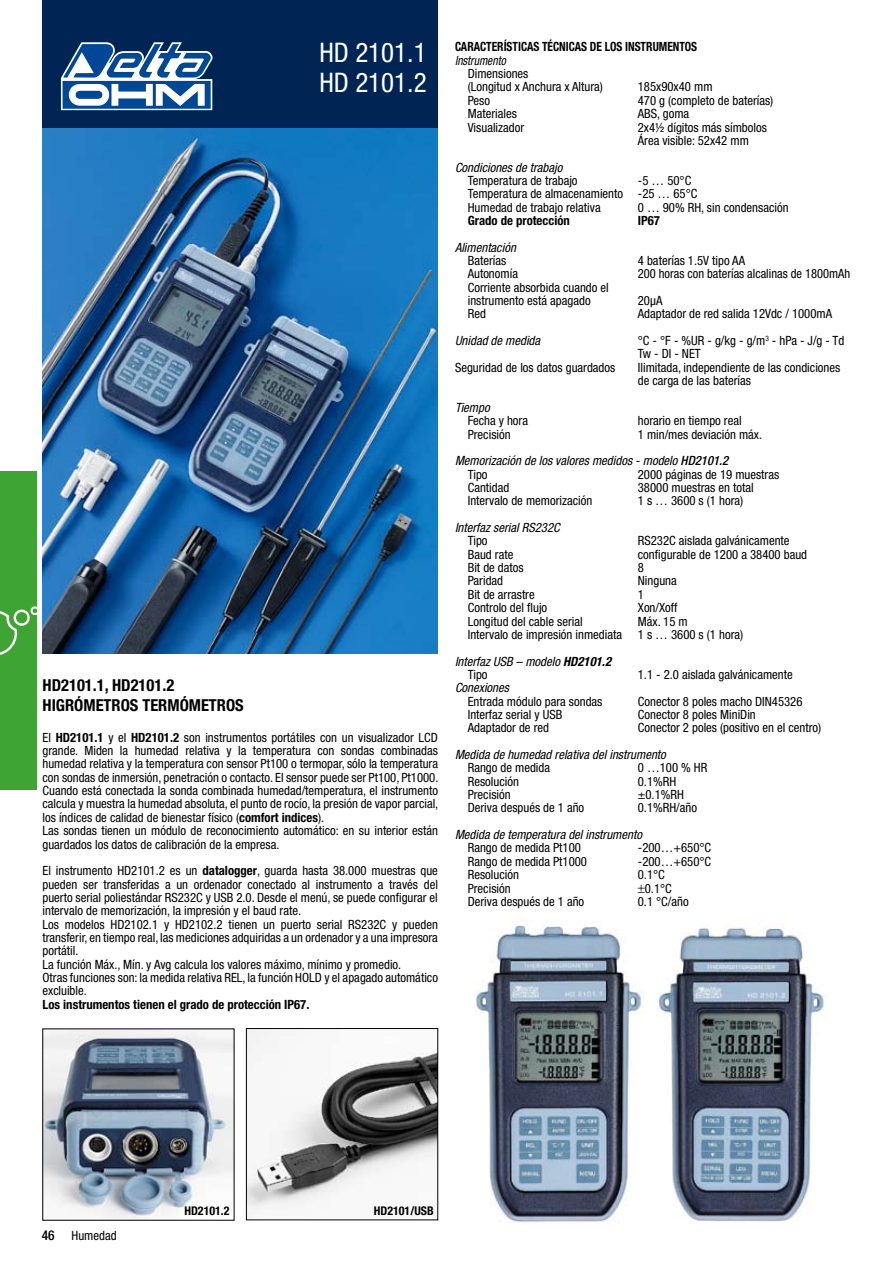
<style>
.page{position:relative;width:893px;height:1263px;background:#fff}
.page>*{position:absolute;margin:0;border:0;box-sizing:border-box;transform-origin:0 0}
.t1{font:condensed 27px/30px "Helvetica Neue LT Std";color:#fff}
.t2{font:700 condensed 16.5px/19.8px "Helvetica Neue LT Std";color:#000}
.t3{font:condensed 12.75px/13.4px "Helvetica Neue LT Std";color:#000}
.t4{font:italic condensed 12.75px/26.7px "Helvetica Neue LT Std";color:#000}
.t5{font:700 condensed 12.75px "Helvetica Neue LT Std";color:#000}
.t6{font:700 condensed 12.75px "Helvetica Neue LT Std";color:#000;scale:.9 1}
.t7{font:italic condensed 12.75px "Helvetica Neue LT Std";color:#000;scale:.9 1}
.t8{font:700 condensed 12px "Helvetica Neue LT Std";color:#000}
.s1{font-weight:700}
.s2{font-style:normal}
.s3{font-weight:500}
.s4{font-weight:500;font-size:13.5px}
</style>
<div class="page">
<div style="left:0;top:471px;width:36px;height:318px;background:#3ea534"></div>
<svg style="left:0;top:604px;width:37px;height:53px"></svg>
<img style="left:43px;top:127px;width:395px;height:526px">
<div style="left:43px;top:0;width:395px;height:127px;background:#002554"></div>
<svg style="left:61px;top:42px;width:152px;height:68px;background:#678db7"></svg>
<img style="left:474px;top:920px;width:170px;height:303px">
<img style="left:658px;top:927px;width:168px;height:294px">
<img style="left:45px;top:1031px;width:187px;height:187px">
<img style="left:248px;top:1030px;width:188px;height:180px">
<div style="left:246px;top:1028px;width:192px;height:192px;border:1px solid #000"></div>
<h1 class="t1" style="left:319px;top:37px;width:109px">HD 2101.1<br>HD 2101.2</h1>
<p class="t2" style="left:43px;top:675px;width:203px">HD2101.1, HD2101.2<br>HIGRÓMETROS TERMÓMETROS</p>
<p class="t3" style="left:43px;top:730px;width:397px">El <span class="s1">HD2101.1</span> y el <span class="s1">HD2101.2</span> son instrumentos portátiles con un visualizador LCD grande. Miden la humedad relativa y la temperatura con sondas combinadas humedad relativa y la temperatura con sensor Pt100 o termopar, sólo la temperatura con sondas de inmersión, penetración o contacto. El sensor puede ser Pt100, Pt1000.<br>Cuando está conectada la sonda combinada humedad/temperatura, el instrumento calcula y muestra la humedad absoluta, el punto de rocío, la presión de vapor parcial, los índices de calidad de bienestar físico (<span class="s1">comfort indices</span>).<br>Las sondas tienen un módulo de reconocimiento automático: en su interior están guardados los datos de calibración de la empresa.</p>
<p class="t3" style="left:43px;top:864px;width:397px">El instrumento HD2101.2 es un <span class="s1">datalogger</span>, guarda hasta 38.000 muestras que pueden ser transferidas a un ordenador conectado al instrumento a través del puerto serial poliestándar RS232C y USB 2.0. Desde el menú, se puede configurar el intervalo de memorización, la impresión y el baud rate.<br>Los modelos HD2102.1 y HD2102.2 tienen un puerto serial RS232C y pueden transferir, en tiempo real, las mediciones adquiridas a un ordenador y a una impresora portátil.<br>La función Máx., Mín. y Avg calcula los valores máximo, mínimo y promedio.<br>Otras funciones son: la medida relativa REL, la función HOLD y el apagado automático excluible.</p>
<p class="t5" style="left:43px;top:996px;width:268px">Los instrumentos tienen el grado de protección IP67.</p>
<p class="t6" style="left:455px;top:39px;width:271px">CARACTERÍSTICAS TÉCNICAS DE LOS INSTRUMENTOS</p>
<p class="t7" style="left:455px;top:53px;width:58px">Instrumento</p>
<p class="t3" style="left:468px;top:67px;width:137px">Dimensiones<br>(Longitud x Anchura x Altura)</p>
<p class="t3" style="left:638px;top:80px;width:76px">185x90x40 mm</p>
<p class="t3" style="left:468px;top:94px;width:24px">Peso</p>
<p class="t3" style="left:638px;top:94px;width:137px">470 g (completo de baterías)</p>
<p class="t3" style="left:468px;top:107px;width:51px">Materiales</p>
<p class="t3" style="left:638px;top:107px;width:53px">ABS, goma</p>
<p class="t3" style="left:468px;top:120px;width:58px">Visualizador</p>
<p class="t3" style="left:638px;top:120px;width:131px">2x4½ dígitos más símbolos<br>Área visible: 52x42 mm</p>
<p class="t4" style="left:455px;top:154px;width:109px">Condiciones de trabajo</p>
<p class="t3" style="left:468px;top:174px;width:111px">Temperatura de trabajo</p>
<p class="t3" style="left:468px;top:174px;width:231px;text-indent:170px">-5 … 50°C<br>Temperatura de almacenamiento -25 … 65°C<br>Humedad de trabajo relativa</p>
<p class="t3" style="left:638px;top:200px;width:152px">0 … 90% RH, sin condensación</p>
<p class="t5" style="left:468px;top:213px;width:104px">Grado de protección</p>
<p class="t5" style="left:638px;top:213px;width:24px">IP67</p>
<p class="t4" style="left:455px;top:234px;width:62px">Alimentación</p>
<p class="t3" style="left:468px;top:254px;width:40px">Baterías</p>
<p class="t3" style="left:638px;top:254px;width:109px">4 baterías 1.5V tipo AA</p>
<p class="t3" style="left:468px;top:267px;width:52px">Autonomía</p>
<p class="t3" style="left:638px;top:267px;width:214px">200 horas con baterías alcalinas de 1800mAh</p>
<p class="t3" style="left:468px;top:280px;width:143px">Corriente absorbida cuando el instrumento está apagado</p>
<p class="t3" style="left:638px;top:294px;width:26px">20μA</p>
<p class="t3" style="left:468px;top:307px;width:20px">Red</p>
<p class="t3" style="left:638px;top:307px;width:196px">Adaptador de red salida 12Vdc / 1000mA</p>
<p class="t4" style="left:455px;top:328px;width:87px">Unidad de medida</p>
<p class="t3" style="left:638px;top:334px;width:208px">°C - °F - %UR - g/kg - g/m<sup>3</sup> - hPa - J/g - Td<br>Tw - DI - NET</p>
<p class="t3" style="left:455px;top:361px;width:162px">Seguridad de los datos guardados</p>
<p class="t3" style="left:638px;top:361px;width:204px">Ilimitada, independiente de las condiciones de carga de las baterías</p>
<p class="t4" style="left:455px;top:394px;width:36px">Tiempo</p>
<p class="t3" style="left:468px;top:414px;width:62px">Fecha y hora</p>
<p class="t3" style="left:638px;top:414px;width:105px">horario en tiempo real</p>
<p class="t3" style="left:468px;top:427px;width:44px">Precisión</p>
<p class="t4" style="left:455px;top:421px;width:309px;text-indent:183px"><span class="s2">1 min/mes deviación máx.<br></span>Memorización de los valores medidos - modelo <span class="s3">HD2101.2</span></p>
<p class="t3" style="left:468px;top:467px;width:21px">Tipo</p>
<p class="t3" style="left:638px;top:467px;width:143px">2000 páginas de 19 muestras</p>
<p class="t3" style="left:468px;top:481px;width:43px">Cantidad</p>
<p class="t3" style="left:638px;top:481px;width:117px">38000 muestras en total</p>
<p class="t3" style="left:468px;top:494px;width:126px">Intervalo de memorización</p>
<p class="t3" style="left:638px;top:494px;width:107px">1 s … 3600 s (1 hora)</p>
<p class="t4" style="left:455px;top:514px;width:106px">Interfaz serial RS232C</p>
<p class="t3" style="left:468px;top:534px;width:21px">Tipo</p>
<p class="t3" style="left:638px;top:534px;width:153px">RS232C aislada galvánicamente</p>
<p class="t3" style="left:468px;top:547px;width:47px">Baud rate</p>
<p class="t3" style="left:638px;top:547px;width:171px">configurable de 1200 a 38400 baud</p>
<p class="t3" style="left:468px;top:561px;width:58px">Bit de datos</p>
<p class="t3" style="left:638px;top:561px;width:8px">8</p>
<p class="t3" style="left:468px;top:574px;width:37px">Paridad</p>
<p class="t3" style="left:638px;top:574px;width:40px">Ninguna</p>
<p class="t3" style="left:468px;top:587px;width:69px">Bit de arrastre</p>
<p class="t3" style="left:638px;top:587px;width:8px">1</p>
<p class="t3" style="left:468px;top:601px;width:81px">Controlo del flujo</p>
<p class="t3" style="left:638px;top:601px;width:41px">Xon/Xoff</p>
<p class="t3" style="left:468px;top:614px;width:116px">Longitud del cable serial</p>
<p class="t3" style="left:468px;top:614px;width:277px;text-indent:170px">Máx. 15 m<br>Intervalo de impresión inmediata 1 s … 3600 s (1 hora)</p>
<p class="t4" style="left:468px;top:655px;width:145px;line-height:13.4px;text-indent:-13px">Interfaz USB – modelo <span class="s1">HD2101.2<br></span><span class="s2">Tipo</span></p>
<p class="t3" style="left:638px;top:668px;width:156px">1.1 - 2.0 aislada galvánicamente</p>
<p class="t4" style="left:455px;top:675px;width:56px">Conexiones</p>
<p class="t3" style="left:468px;top:694px;width:136px">Entrada módulo para sondas</p>
<p class="t3" style="left:638px;top:694px;width:166px">Conector 8 poles macho DIN45326</p>
<p class="t3" style="left:468px;top:708px;width:96px">Interfaz serial y USB</p>
<p class="t3" style="left:638px;top:708px;width:120px">Conector 8 poles MiniDin</p>
<p class="t3" style="left:468px;top:721px;width:83px">Adaptador de red</p>
<p class="t3" style="left:638px;top:721px;width:185px">Conector 2 poles (positivo en el centro)</p>
<p class="t4" style="left:455px;top:741px;width:212px">Medida de humedad relativa del instrumento</p>
<p class="t3" style="left:468px;top:761px;width:84px">Rango de medida</p>
<p class="t3" style="left:638px;top:761px;width:71px">0 …100 % HR</p>
<p class="t3" style="left:468px;top:774px;width:53px">Resolución</p>
<p class="t3" style="left:638px;top:774px;width:40px">0.1%RH</p>
<p class="t3" style="left:468px;top:788px;width:44px">Precisión</p>
<p class="t3" style="left:638px;top:788px;width:48px">±0.1%RH</p>
<p class="t3" style="left:468px;top:801px;width:118px">Deriva después de 1 año</p>
<p class="t3" style="left:638px;top:801px;width:61px">0.1%RH/año</p>
<p class="t4" style="left:455px;top:821px;width:189px">Medida de temperatura del instrumento</p>
<p class="t3" style="left:468px;top:841px;width:115px">Rango de medida Pt100</p>
<p class="t3" style="left:638px;top:841px;width:75px">-200…+650°C</p>
<p class="t3" style="left:468px;top:854px;width:121px">Rango de medida Pt1000</p>
<p class="t3" style="left:638px;top:854px;width:75px">-200…+650°C</p>
<p class="t3" style="left:468px;top:868px;width:53px">Resolución</p>
<p class="t3" style="left:638px;top:868px;width:29px">0.1°C</p>
<p class="t3" style="left:468px;top:881px;width:44px">Precisión</p>
<p class="t3" style="left:645px;top:881px;width:29px">0.1°C</p>
<p class="t3" style="left:468px;top:895px;width:118px">Deriva después de 1 año</p>
<p class="t3" style="left:638px;top:895px;width:52px">0.1 °C/año</p>
<p class="t3" style="left:42px;top:1229px;width:76px"><span class="s4">46</span> Humedad</p>
<p class="t8" style="left:184px;top:1203px;width:47px">HD2101.2</p>
<p class="t8" style="left:374px;top:1203px;width:61px">HD2101/USB</p>
</div>
